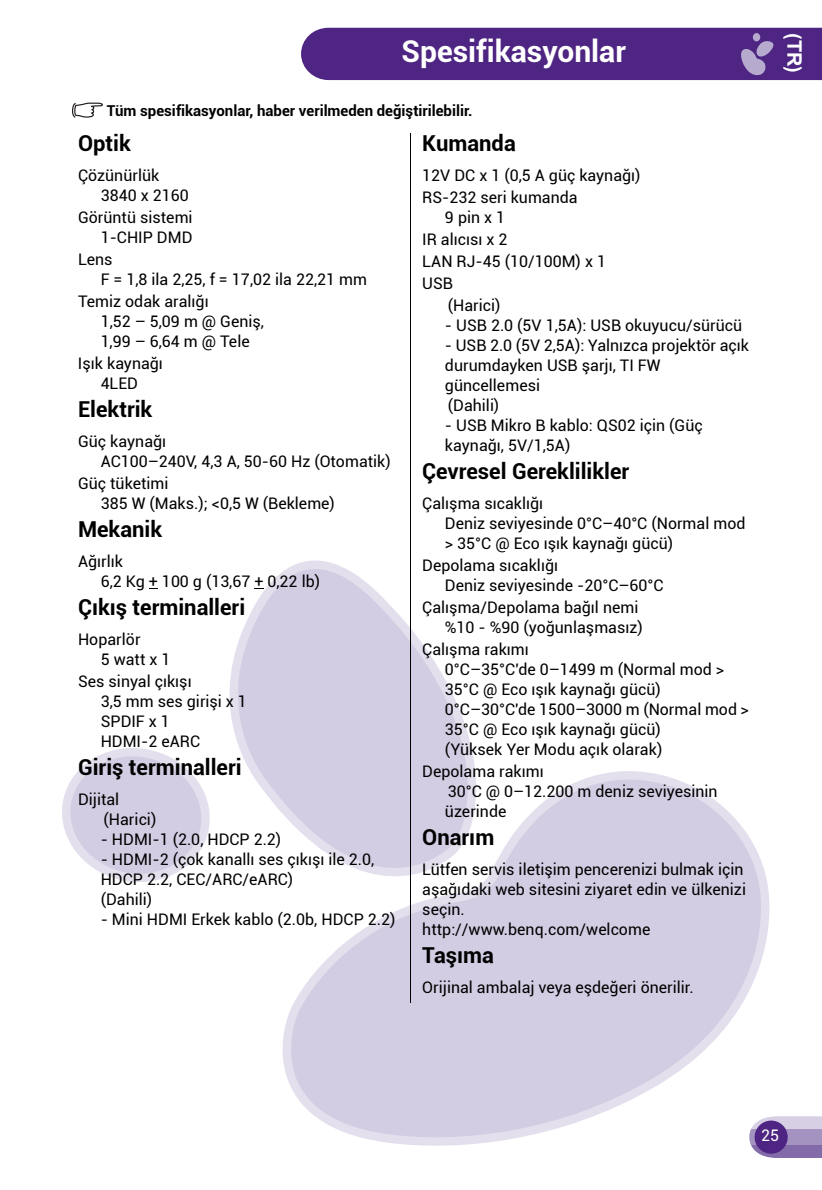
<style>
.page{position:relative;width:822px;height:1190px;background:#fff}
.page>*{position:absolute;margin:0;border:0;box-sizing:border-box;transform-origin:0 0}
.t1{font:700 30px "Roboto";color:#fff}
.t2{font:700 22px "Roboto";color:#000}
.t3{font:700 20px "Arial";color:#fff}
.t4{font:16px/20px "Roboto";color:#000}
.t5{font:16px "Roboto";color:#fff}
.t6{font:700 15px "Roboto";letter-spacing:-.005em;color:#000}
</style>
<div class="page">
<svg style="left:62px;top:748px;width:148px;height:134px"></svg>
<svg style="left:229px;top:560px;width:230px;height:233px"></svg>
<svg style="left:266px;top:708px;width:502px;height:438px"></svg>
<svg style="left:749px;top:1116px;width:73px;height:13px"></svg>
<div style="left:749px;top:1129px;width:73px;height:16px;background:#a493c1"></div>
<div style="left:749px;top:1145px;width:73px;height:13px;background:#836ba9"></div>
<div style="left:755px;top:1121px;width:33px;height:33px;background:#4e2582;border-radius:50%"></div>
<div style="left:301px;top:28px;width:521px;height:52px;background:#4e2582"></div>
<hr style="left:410px;top:133px;width:1px;height:870px;background:#000">
<svg style="left:72px;top:103px;width:31px;height:15px"></svg>
<h1 class="t1" style="left:402px;top:34px;width:226px">Spesifikasyonlar</h1>
<p class="t3" style="left:806px;top:33px;width:41px;rotate:90deg">(TR)</p>
<p class="t6" style="left:107px;top:102px;width:367px">Tüm spesifikasyonlar, haber verilmeden değiştirilebilir.</p>
<h2 class="t2" style="left:78px;top:131px;width:54px">Optik</h2>
<p class="t4" style="left:101px;top:166px;width:90px;text-indent:-23px">Çözünürlük<br>3840 x 2160</p>
<p class="t4" style="left:78px;top:208px;width:116px;text-align:right">Görüntü sistemi<br>1-CHIP DMD</p>
<p class="t4" style="left:101px;top:250px;width:268px;text-indent:-23px">Lens<br>F = 1,8 ila 2,25, f = 17,02 ila 22,21 mm</p>
<p class="t4" style="left:101px;top:292px;width:165px;text-indent:-23px">Temiz odak aralığı<br>1,52 – 5,09 m @ Geniş,<br>1,99 – 6,64 m @ Tele</p>
<p class="t4" style="left:78px;top:354px;width:87px;text-align:center">Işık kaynağı<br>4LED</p>
<h2 class="t2" style="left:78px;top:397px;width:76px">Elektrik</h2>
<p class="t4" style="left:101px;top:432px;width:292px;text-indent:-23px">Güç kaynağı<br>AC100–240V, 4,3 A, 50-60 Hz (Otomatik)</p>
<p class="t4" style="left:101px;top:474px;width:236px;text-indent:-23px">Güç tüketimi<br>385 W (Maks.); &lt;0,5 W (Bekleme)</p>
<h2 class="t2" style="left:78px;top:517px;width:86px">Mekanik</h2>
<p class="t4" style="left:101px;top:552px;width:221px;text-indent:-23px">Ağırlık<br>6,2 Kg + 100 g (13,67 + 0,22 lb)</p>
<h2 class="t2" style="left:78px;top:595px;width:169px">Çıkış terminalleri</h2>
<p class="t4" style="left:101px;top:630px;width:71px;text-indent:-23px">Hoparlör<br>5 watt x 1</p>
<p class="t4" style="left:101px;top:672px;width:148px;text-indent:-23px">Ses sinyal çıkışı<br>3,5 mm ses girişi x 1<br>SPDIF x 1<br>HDMI-2 eARC</p>
<h2 class="t2" style="left:78px;top:755px;width:165px">Giriş terminalleri</h2>
<p class="t4" style="left:104px;top:790px;width:54px;text-indent:-26px">Dijital (Harici)</p>
<p class="t4" style="left:101px;top:830px;width:182px">- HDMI-1 (2.0, HDCP 2.2)</p>
<p class="t4" style="left:101px;top:850px;width:275px">- HDMI-2 (çok kanallı ses çıkışı ile 2.0,<br>HDCP 2.2, CEC/ARC/eARC)<br>(Dahili)</p>
<p class="t4" style="left:101px;top:910px;width:296px">- Mini HDMI Erkek kablo (2.0b, HDCP 2.2)</p>
<h2 class="t2" style="left:422px;top:131px;width:95px">Kumanda</h2>
<p class="t4" style="left:422px;top:165px;width:220px;line-height:22px">12V DC x 1 (0,5 A güç kaynağı)<br>RS-232 seri kumanda</p>
<p class="t4" style="left:445px;top:208px;width:62px">9 pin x 1</p>
<p class="t4" style="left:422px;top:230px;width:87px">IR alıcısı x 2</p>
<p class="t4" style="left:422px;top:252px;width:185px">LAN RJ-45 (10/100M) x 1</p>
<p class="t4" style="left:422px;top:274px;width:32px">USB</p>
<p class="t4" style="left:448px;top:296px;width:54px">(Harici)</p>
<p class="t4" style="left:445px;top:316px;width:299px">- USB 2.0 (5V 1,5A): USB okuyucu/sürücü</p>
<p class="t4" style="left:445px;top:336px;width:306px">- USB 2.0 (5V 2,5A): Yalnızca projektör açık durumdayken USB şarjı, TI FW güncellemesi<br>(Dahili)</p>
<p class="t4" style="left:445px;top:416px;width:259px">- USB Mikro B kablo: QS02 için (Güç kaynağı, 5V/1,5A)</p>
<h2 class="t2" style="left:422px;top:459px;width:209px">Çevresel Gereklilikler</h2>
<p class="t4" style="left:445px;top:494px;width:302px;text-indent:-23px">Çalışma sıcaklığı<br>Deniz seviyesinde 0°C–40°C (Normal mod &gt; 35°C @ Eco ışık kaynağı gücü)</p>
<p class="t4" style="left:445px;top:556px;width:220px;text-indent:-23px">Depolama sıcaklığı<br>Deniz seviyesinde -20°C–60°C</p>
<p class="t4" style="left:422px;top:598px;width:222px;text-align:right">Çalışma/Depolama bağıl nemi %10 - %90 (yoğunlaşmasız)</p>
<p class="t4" style="left:445px;top:640px;width:306px;text-indent:-23px">Çalışma rakımı<br>0°C–35°C'de 0–1499 m (Normal mod &gt;<br>35°C @ Eco ışık kaynağı gücü)<br>0°C–30°C'de 1500–3000 m (Normal mod &gt;<br>35°C @ Eco ışık kaynağı gücü)<br>(Yüksek Yer Modu açık olarak)</p>
<p class="t4" style="left:445px;top:762px;width:274px;text-indent:-23px">Depolama rakımı<br>30°C @ 0–12.200 m deniz seviyesinin üzerinde</p>
<h2 class="t2" style="left:422px;top:825px;width:74px">Onarım</h2>
<p class="t4" style="left:422px;top:860px;width:325px">Lütfen servis iletişim pencerenizi bulmak için aşağıdaki web sitesini ziyaret edin ve ülkenizi seçin.<br>http://www.benq.com/welcome</p>
<h2 class="t2" style="left:422px;top:943px;width:73px">Taşıma</h2>
<p class="t4" style="left:422px;top:978px;width:273px">Orijinal ambalaj veya eşdeğeri önerilir.</p>
<p class="t5" style="left:761px;top:1126px;width:19px">25</p>
</div>
